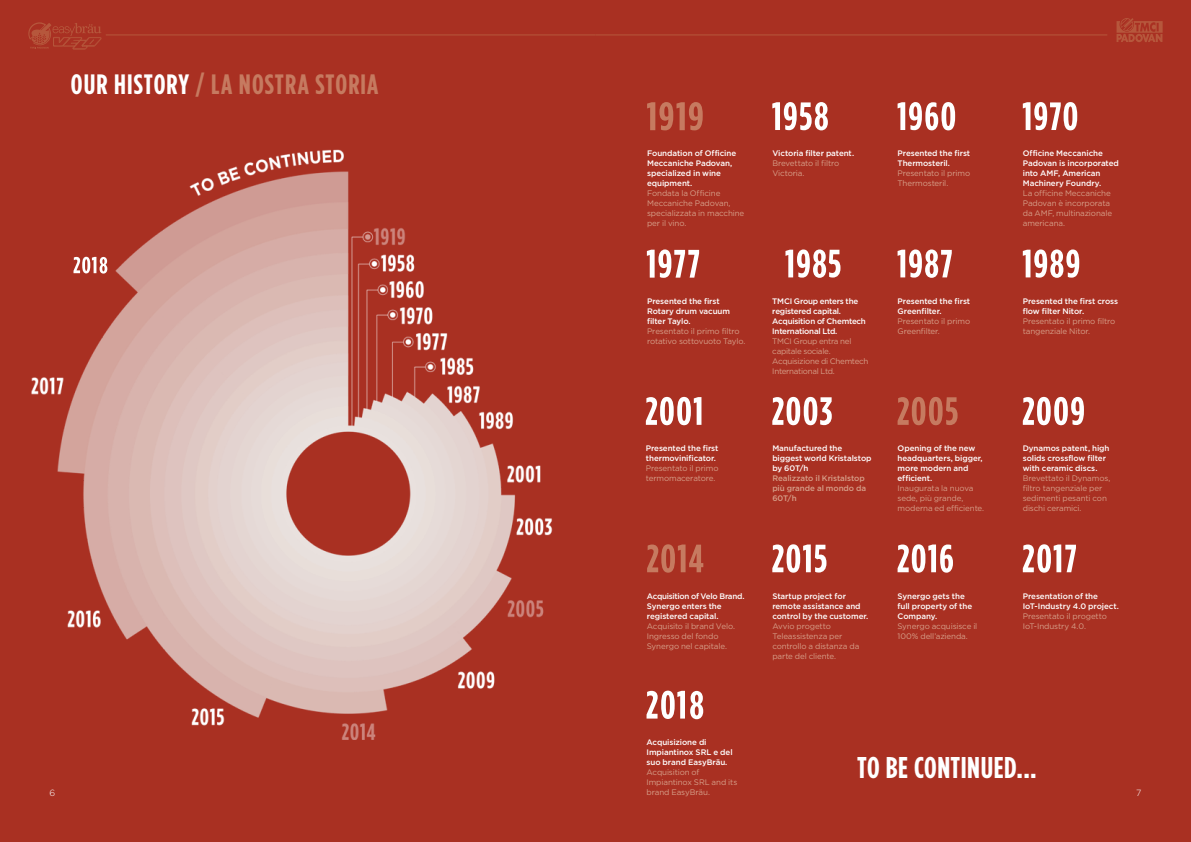
<style>
.page{position:relative;width:1191px;height:842px;background:#a93022}
.page>*{position:absolute;margin:0;border:0;box-sizing:border-box;transform-origin:0 0}
.t1{font:700 condensed 30px "Gotham HTF";letter-spacing:.015em;color:#fff}
.t2{font:700 condensed 28px "Gotham HTF";letter-spacing:.04em;color:#c67a60}
.t3{font:300 9px "Gotham HTF";color:#fff}
.t4{font:500 8px/10px "Gotham HTF";letter-spacing:-.01em;color:#fff}
.t5{font:8px/10px "Gotham HTF";letter-spacing:-.015em;color:#d69f89}
.t6{font:500 8px/10px "Gotham HTF";letter-spacing:-.03em;color:#fff}
.t7{font:8px/10px "Gotham HTF";letter-spacing:-.035em;color:#d69f89}
.t8{font:500 8px/10px "Gotham HTF";letter-spacing:-.005em;color:#d69f89}
.s1{color:#fff}
</style>
<div class="page">
<svg style="left:1116px;top:18px;width:46px;height:24px"></svg>
<hr style="left:595px;top:34px;width:512px;height:1px;background:#b6573c">
<hr style="left:106px;top:34px;width:489px;height:1px;background:#b6573c">
<svg style="left:28px;top:22px;width:74px;height:28px;background:#ac3b29"></svg>
<img style="left:31px;top:148px;width:524px;height:591px">
<svg style="left:772px;top:102px;width:56px;height:28px"></svg>
<svg style="left:897px;top:102px;width:58px;height:28px"></svg>
<svg style="left:1022px;top:102px;width:55px;height:28px"></svg>
<svg style="left:647px;top:249px;width:52px;height:29px"></svg>
<svg style="left:897px;top:249px;width:54px;height:29px"></svg>
<svg style="left:785px;top:249px;width:55px;height:29px"></svg>
<svg style="left:1022px;top:249px;width:57px;height:29px"></svg>
<svg style="left:646px;top:397px;width:55px;height:28px"></svg>
<svg style="left:772px;top:397px;width:59px;height:28px"></svg>
<svg style="left:897px;top:397px;width:60px;height:28px;background:#b85642"></svg>
<svg style="left:1022px;top:544px;width:54px;height:29px"></svg>
<svg style="left:1022px;top:397px;width:62px;height:28px"></svg>
<svg style="left:647px;top:544px;width:56px;height:29px;background:#b75440"></svg>
<svg style="left:772px;top:544px;width:54px;height:29px"></svg>
<svg style="left:897px;top:544px;width:56px;height:29px"></svg>
<svg style="left:647px;top:102px;width:55px;height:28px;background:#b85642"></svg>
<svg style="left:646px;top:691px;width:57px;height:28px"></svg>
<svg style="left:73px;top:257px;width:34px;height:17px"></svg>
<h2 class="t2" style="left:71px;top:68px;width:309px"><span class="s1">OUR HISTORY</span> / LA NOSTRA STORIA</h2>
<p class="t4" style="left:647px;top:148px;width:91px">Foundation of Officine<br>Meccaniche Padovan, specialized in wine equipment.</p>
<p class="t5" style="left:647px;top:188px;width:99px">Fondata la Officine<br>Meccaniche Padovan, specializzata in macchine per il vino.</p>
<p class="t4" style="left:772px;top:148px;width:83px">Victoria filter patent.</p>
<p class="t5" style="left:772px;top:158px;width:68px">Brevettato il filtro<br>Victoria.</p>
<p class="t4" style="left:647px;top:296px;width:85px">Presented the first<br>Rotary drum vacuum filter Taylo.</p>
<p class="t5" style="left:647px;top:326px;width:100px">Presentato il primo filtro rotativo sottovuoto Taylo.</p>
<p class="t6" style="left:772px;top:296px;width:95px">TMCI Group enters the registered capital.<br>Acquisition of Chemtech<br>International Ltd.</p>
<p class="t7" style="left:772px;top:336px;width:98px">TMCI Group entra nel capitale sociale.<br>Acquisizione di Chemtech<br>International Ltd.</p>
<p class="t4" style="left:897px;top:148px;width:74px">Presented the first<br>Thermosteril.</p>
<p class="t5" style="left:897px;top:168px;width:74px">Presentato il primo<br>Thermosteril.</p>
<p class="t4" style="left:897px;top:296px;width:74px">Presented the first<br>Greenfilter.</p>
<p class="t5" style="left:897px;top:316px;width:74px">Presentato il primo<br>Greenfilter.</p>
<p class="t4" style="left:646px;top:443px;width:74px">Presented the first thermovinificator.</p>
<p class="t5" style="left:646px;top:463px;width:74px">Presentato il primo termomaceratore.</p>
<p class="t4" style="left:772px;top:443px;width:101px">Manufactured the biggest world Kristalstop by 60T/h</p>
<p class="t8" style="left:772px;top:473px;width:95px">Realizzato il Kristalstop più grande al mondo da<br>60T/h</p>
<p class="t4" style="left:897px;top:443px;width:87px">Opening of the new headquarters, bigger, more modern and efficient.</p>
<p class="t5" style="left:897px;top:483px;width:88px">Inaugurata la nuova sede, più grande, moderna ed efficiente.</p>
<p class="t4" style="left:647px;top:590px;width:99px">Acquisition of Velo Brand.<br>Synergo enters the registered capital.</p>
<p class="t5" style="left:647px;top:621px;width:90px">Acquisito il brand Velo.<br>Ingresso del fondo<br>Synergo nel capitale.</p>
<p class="t4" style="left:772px;top:590px;width:98px">Startup project for remote assistance and control by the customer.</p>
<p class="t5" style="left:772px;top:621px;width:88px">Avvio progetto<br>Teleassistenza per controllo a distanza da parte del cliente.</p>
<p class="t4" style="left:897px;top:590px;width:76px">Synergo gets the full property of the<br>Company.</p>
<p class="t5" style="left:897px;top:621px;width:81px">Synergo acquisisce il<br>100% dell’azienda.</p>
<p class="t4" style="left:1022px;top:148px;width:98px">Officine Meccaniche<br>Padovan is incorporated into AMF, American<br>Machinery Foundry.</p>
<p class="t5" style="left:1022px;top:188px;width:91px">La officine Meccaniche<br>Padovan è incorporata da AMF, multinazionale americana.</p>
<p class="t4" style="left:1022px;top:296px;width:97px">Presented the first cross flow filter Nitor.</p>
<p class="t5" style="left:1022px;top:316px;width:94px">Presentato il primo filtro tangenziale Nitor.</p>
<p class="t4" style="left:1022px;top:443px;width:88px">Dynamos patent, high solids crossflow filter with ceramic discs.</p>
<p class="t5" style="left:1022px;top:473px;width:89px">Brevettato il Dynamos, filtro tangenziale per sedimenti pesanti con dischi ceramici.</p>
<p class="t4" style="left:1022px;top:590px;width:98px">Presentation of the<br>IoT-Industry 4.0 project.</p>
<p class="t5" style="left:1022px;top:611px;width:86px">Presentato il progetto<br>IoT-Industry 4.0.</p>
<p class="t4" style="left:646px;top:737px;width:88px">Acquisizione di<br>Impiantinox SRL e del suo brand EasyBräu.</p>
<p class="t5" style="left:646px;top:767px;width:92px">Acquisition of<br>Impiantinox SRL and its brand EasyBräu.</p>
<h1 class="t1" style="left:857px;top:751px;width:181px">TO BE CONTINUED...</h1>
<p class="t3" style="left:50px;top:788px;width:7px">6</p>
<p class="t3" style="left:1136px;top:788px;width:7px">7</p>
</div>
